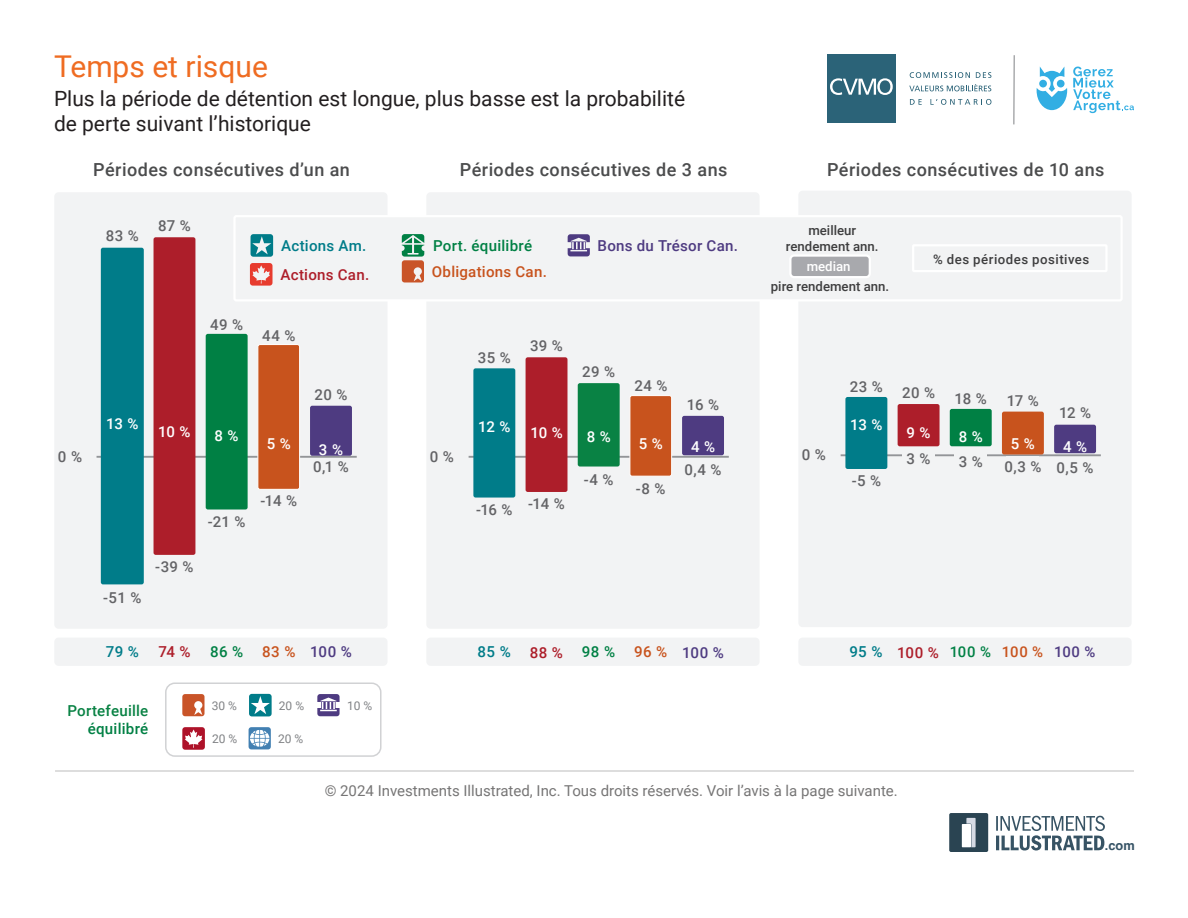
<style>
.page{position:relative;width:1188px;height:918px;background:#fff}
.page>*{position:absolute;margin:0;border:0;box-sizing:border-box;transform-origin:0 0}
.t1{font:30px "Roboto";color:#ef6c22}
.t2{font:21px/25.2px "Roboto";color:#231f20}
.t3{font:500 18px "Roboto";letter-spacing:.025em;color:#4b4c4d}
.t4{font:500 15.15px "Roboto";letter-spacing:.015em;color:#ad1e2a}
.t5{font:500 15.15px "Roboto";letter-spacing:.02em;color:#4e3b81}
.t6{font:500 15.15px "Roboto";letter-spacing:.02em;color:#008044}
.t7{font:500 15.15px "Roboto";letter-spacing:.02em;color:#007c89}
.t8{font:500 15.15px "Roboto";letter-spacing:.015em;color:#c8531d}
.t9{font:500 15.15px "Roboto";letter-spacing:.015em;color:#098244}
.t10{font:500 15.15px "Roboto";color:#636366}
.t11{font:500 15px "Roboto";letter-spacing:.025em;color:#636366}
.t12{font:15px "Roboto";color:#767575}
.t13{font:500 15px "Roboto";letter-spacing:-.025em;color:#fff}
.t14{font:500 13.2px/15.9px "Roboto";color:#3e3e3f;text-align:center}
.t15{font:500 13.2px "Roboto";letter-spacing:.035em;color:#3e3e3f}
.t16{font:500 13.2px "Roboto";color:#fff}
.t17{font:700 12.9px "Helvetica";color:#375466}
.t18{font:12px "Roboto";color:#808285}
.s1{color:#c8531d}
.s2{color:#007c89}
.s3{font-size:14.85px;color:#008044}
.s4{font-size:14.85px;color:#c8531d}
.s5{font-size:14.85px;color:#4e3b81}
</style>
<div class="page">
<hr style="left:55px;top:771px;width:1079px;height:1px;background:#bdbcbc">
<svg style="left:996px;top:816px;width:109px;height:34px"></svg>
<div style="left:949px;top:813px;width:39px;height:39px;background:#2a4452;border-radius:2px"></div>
<svg style="left:966px;top:818px;width:10px;height:29px"></svg>
<div style="left:962px;top:824px;width:9px;height:23px;background:#fff"></div>
<div style="left:165px;top:682px;width:217px;height:75px;border:2px solid #d1d2d4;border-radius:9px"></div>
<svg style="left:317px;top:694px;width:23px;height:22px"></svg>
<svg style="left:182px;top:694px;width:23px;height:22px"></svg>
<svg style="left:249px;top:694px;width:23px;height:22px"></svg>
<svg style="left:182px;top:727px;width:23px;height:23px"></svg>
<svg style="left:249px;top:727px;width:22px;height:22px"></svg>
<div style="left:426px;top:192px;width:334px;height:437px;background:#f2f3f4;border-radius:4px"></div>
<div style="left:798px;top:191px;width:334px;height:436px;background:#f2f3f4;border-radius:4px"></div>
<div style="left:54px;top:192px;width:334px;height:437px;background:#f2f3f4;border-radius:4px"></div>
<hr style="left:469px;top:456px;width:260px;height:2px;background:#939598">
<hr style="left:841px;top:454px;width:260px;height:2px;background:#939598">
<svg style="left:902px;top:454px;width:33px;height:2px"></svg>
<hr style="left:97px;top:456px;width:260px;height:2px;background:#939598">
<div style="left:473px;top:368px;width:42px;height:130px;background:#007c89;border-radius:2px"></div>
<div style="left:526px;top:357px;width:41px;height:135px;background:#ad1e2a;border-radius:2px"></div>
<div style="left:578px;top:383px;width:42px;height:84px;background:#098244;border-radius:2px"></div>
<div style="left:845px;top:397px;width:42px;height:72px;background:#007c89;border-radius:2px"></div>
<div style="left:682px;top:416px;width:42px;height:39px;background:#4e3b81;border-radius:2px"></div>
<div style="left:898px;top:404px;width:42px;height:42px;background:#ad1e2a;border-radius:2px"></div>
<div style="left:950px;top:409px;width:42px;height:37px;background:#008044;border-radius:2px"></div>
<div style="left:1002px;top:412px;width:42px;height:43px;background:#c8531d;border-radius:2px"></div>
<div style="left:1054px;top:425px;width:42px;height:28px;background:#4e3b81;border-radius:2px"></div>
<div style="left:101px;top:248px;width:43px;height:336px;background:#007c89;border-radius:2px"></div>
<div style="left:154px;top:237px;width:41px;height:318px;background:#ad1e2a;border-radius:2px"></div>
<div style="left:206px;top:334px;width:42px;height:176px;background:#008044;border-radius:2px"></div>
<div style="left:258px;top:345px;width:42px;height:144px;background:#c8531d;border-radius:2px"></div>
<div style="left:257px;top:344px;width:43px;height:146px;border:1px solid #fff;border-radius:2px"></div>
<div style="left:310px;top:406px;width:42px;height:50px;background:#4e3b81;border-radius:2px"></div>
<div style="left:426px;top:638px;width:334px;height:28px;background:#f2f3f4;border-radius:4px"></div>
<div style="left:798px;top:638px;width:334px;height:28px;background:#f2f3f4;border-radius:4px"></div>
<div style="left:54px;top:638px;width:334px;height:28px;background:#f2f3f4;border-radius:4px"></div>
<svg style="left:954px;top:454px;width:33px;height:2px"></svg>
<hr style="left:1014px;top:55px;width:1px;height:69px;background:#808285">
<svg style="left:1037px;top:67px;width:30px;height:43px"></svg>
<svg style="left:1073px;top:67px;width:61px;height:46px"></svg>
<svg style="left:910px;top:72px;width:60px;height:6px"></svg>
<svg style="left:976px;top:72px;width:15px;height:6px"></svg>
<svg style="left:909px;top:84px;width:82px;height:7px"></svg>
<svg style="left:910px;top:99px;width:12px;height:6px"></svg>
<svg style="left:930px;top:99px;width:61px;height:6px"></svg>
<div style="left:827px;top:54px;width:69px;height:69px;background:#2b6378"></div>
<svg style="left:830px;top:78px;width:63px;height:17px"></svg>
<div style="left:235px;top:216px;width:887px;height:84px;background:#f2f3f4;border-radius:2px"></div>
<div style="left:233px;top:215px;width:890px;height:87px;border:2px solid #fff;border-radius:2px"></div>
<svg style="left:251px;top:234px;width:22px;height:23px"></svg>
<svg style="left:402px;top:234px;width:22px;height:48px"></svg>
<svg style="left:250px;top:263px;width:23px;height:23px"></svg>
<svg style="left:568px;top:234px;width:22px;height:22px"></svg>
<div style="left:790px;top:256px;width:80px;height:21px;background:#a8a9ad;border-radius:4px"></div>
<div style="left:789px;top:254px;width:82px;height:24px;border:2px solid #fff;border-radius:4px"></div>
<div style="left:912px;top:244px;width:196px;height:28px;border:2px solid #fff"></div>
<div style="left:630px;top:396px;width:42px;height:80px;background:#c8531d;border-radius:2px"></div>
<div style="left:630px;top:395px;width:42px;height:82px;border:1px solid #fff;border-radius:2px"></div>
<h1 class="t1" style="left:54px;top:45px;width:215px">Temps et risque</h1>
<h2 class="t2" style="left:54px;top:85px;width:633px">Plus la période de détention est longue, plus basse est la probabilité de perte suivant l’historique</h2>
<p class="t3" style="left:93px;top:157px;width:258px">Périodes consécutives d’un an</p>
<p class="t3" style="left:460px;top:157px;width:269px">Périodes consécutives de 3 ans</p>
<p class="t3" style="left:827px;top:157px;width:279px">Périodes consécutives de 10 ans</p>
<p class="t11" style="left:106px;top:225px;width:35px">83 %</p>
<p class="t11" style="left:158px;top:215px;width:34px">87 %</p>
<p class="t11" style="left:210px;top:314px;width:34px">49 %</p>
<p class="t7" style="left:281px;top:235px;width:87px">Actions Am.</p>
<p class="t6" style="left:433px;top:235px;width:101px">Port. équilibré</p>
<p class="t4" style="left:281px;top:264px;width:90px">Actions Can.</p>
<p class="t8" style="left:432px;top:261px;width:117px">Obligations Can.</p>
<p class="t11" style="left:262px;top:325px;width:35px">44 %</p>
<p class="t11" style="left:478px;top:347px;width:34px">35 %</p>
<p class="t11" style="left:530px;top:335px;width:34px">39 %</p>
<p class="t5" style="left:598px;top:235px;width:142px">Bons du Trésor Can.</p>
<p class="t11" style="left:582px;top:361px;width:34px">29 %</p>
<p class="t14" style="left:786px;top:222px;width:94px">meilleur rendement ann.</p>
<p class="t16" style="left:807px;top:257px;width:45px">median</p>
<p class="t14" style="left:771px;top:278px;width:120px">pire rendement ann.</p>
<p class="t15" style="left:933px;top:250px;width:158px">% des périodes positives</p>
<p class="t11" style="left:315px;top:385px;width:34px">20 %</p>
<p class="t11" style="left:634px;top:375px;width:34px">24 %</p>
<p class="t11" style="left:687px;top:394px;width:34px">16 %</p>
<p class="t11" style="left:850px;top:376px;width:35px">23 %</p>
<p class="t11" style="left:902px;top:382px;width:34px">20 %</p>
<p class="t11" style="left:955px;top:388px;width:34px">18 %</p>
<p class="t11" style="left:1007px;top:391px;width:34px">17 %</p>
<p class="t13" style="left:106px;top:413px;width:34px">13 %</p>
<p class="t13" style="left:850px;top:414px;width:34px">13 %</p>
<p class="t13" style="left:478px;top:416px;width:34px">12 %</p>
<p class="t13" style="left:158px;top:422px;width:34px">10 %</p>
<p class="t13" style="left:215px;top:425px;width:26px">8 %</p>
<p class="t13" style="left:530px;top:423px;width:34px">10 %</p>
<p class="t13" style="left:587px;top:426px;width:26px">8 %</p>
<p class="t13" style="left:907px;top:423px;width:26px">9 %</p>
<p class="t13" style="left:959px;top:426px;width:26px">8 %</p>
<p class="t13" style="left:267px;top:434px;width:26px">5 %</p>
<p class="t13" style="left:319px;top:439px;width:26px">3 %</p>
<p class="t13" style="left:639px;top:434px;width:26px">5 %</p>
<p class="t11" style="left:636px;top:478px;width:31px">-8 %</p>
<p class="t13" style="left:1011px;top:434px;width:26px">5 %</p>
<p class="t13" style="left:691px;top:436px;width:26px">4 %</p>
<p class="t10" style="left:58px;top:446px;width:26px">0 %</p>
<p class="t10" style="left:430px;top:446px;width:26px">0 %</p>
<p class="t10" style="left:802px;top:444px;width:26px">0 %</p>
<p class="t11" style="left:907px;top:448px;width:26px">3 %</p>
<p class="t11" style="left:959px;top:451px;width:26px">3 %</p>
<p class="t11" style="left:1004px;top:456px;width:39px">0,3 %</p>
<p class="t11" style="left:313px;top:456px;width:37px">0,1 %</p>
<p class="t11" style="left:685px;top:459px;width:38px">0,4 %</p>
<p class="t11" style="left:584px;top:469px;width:31px">-4 %</p>
<p class="t11" style="left:852px;top:470px;width:31px">-5 %</p>
<p class="t11" style="left:261px;top:490px;width:38px">-14 %</p>
<p class="t11" style="left:476px;top:496px;width:90px">-16 % -14 %</p>
<p class="t11" style="left:208px;top:511px;width:39px">-21 %</p>
<p class="t11" style="left:103px;top:587px;width:40px">-51 %</p>
<p class="t11" style="left:155px;top:557px;width:40px">-39 %</p>
<p class="t11" style="left:1059px;top:402px;width:34px">12 %</p>
<p class="t13" style="left:1063px;top:436px;width:26px">4 %</p>
<p class="t11" style="left:1057px;top:457px;width:38px">0,5 %</p>
<p class="t7" style="left:106px;top:641px;width:35px">79 %</p>
<p class="t4" style="left:158px;top:641px;width:34px">74 %</p>
<p class="t6" style="left:210px;top:641px;width:35px">86 %</p>
<p class="t5" style="left:262px;top:641px;width:91px"><span class="s1">83 %</span> 100 %</p>
<p class="t7" style="left:478px;top:641px;width:35px">85 %</p>
<p class="t4" style="left:530px;top:642px;width:35px">88 %</p>
<p class="t6" style="left:582px;top:641px;width:35px">98 %</p>
<p class="t5" style="left:634px;top:642px;width:91px"><span class="s1">96 %</span> 100 %</p>
<p class="t4" style="left:849px;top:642px;width:247px"><span class="s2">95 %</span> 100 % <span class="s3">100 %</span> <span class="s4">100 %</span> <span class="s5">100 %</span></p>
<p class="t9" style="left:67px;top:700px;width:82px">Portefeuille</p>
<p class="t6" style="left:88px;top:718px;width:62px">équilibré</p>
<p class="t18" style="left:212px;top:697px;width:27px">30 %</p>
<p class="t18" style="left:212px;top:730px;width:27px">20 %</p>
<p class="t18" style="left:279px;top:697px;width:27px">20 %</p>
<p class="t18" style="left:278px;top:730px;width:27px">20 %</p>
<p class="t18" style="left:347px;top:697px;width:27px">10 %</p>
<p class="t12" style="left:325px;top:780px;width:575px">© 2024 Investments Illustrated, Inc. Tous droits réservés. Voir l’avis à la page suivante.</p>
<p class="t17" style="left:1105px;top:838px;width:31px">.com</p>
</div>
